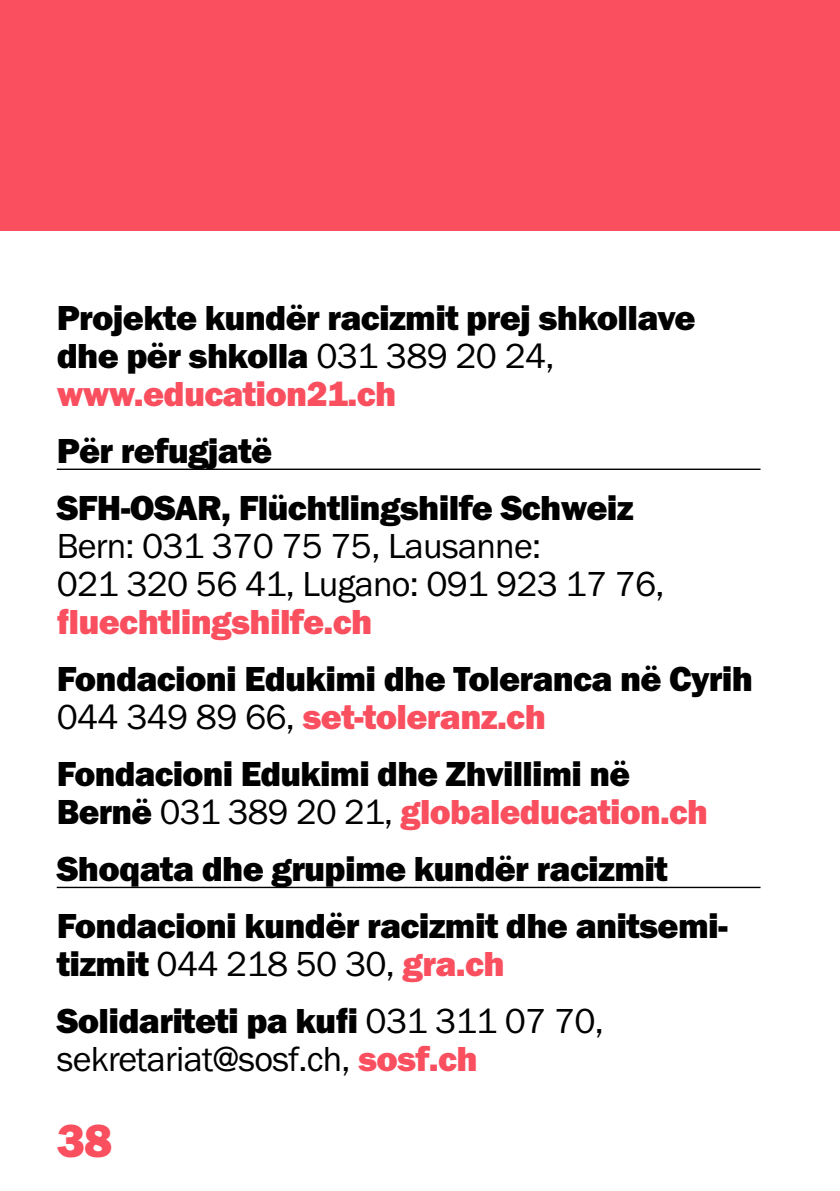
<style>
.page{position:relative;width:840px;height:1191px;background:#fff}
.page>*{position:absolute;margin:0;border:0;box-sizing:border-box;transform-origin:0 0}
.t1{font:48px "Franklin Got URWT Hea";color:#f94f5e}
.t2{font:36px/38px "Franklin Got URWT Hea";letter-spacing:-.02em;color:#000}
.t3{font:36px/38px "Franklin Got URWT Boo";letter-spacing:-.02em;color:#000}
.t4{font:36px "Franklin Got URWT Hea";letter-spacing:-.02em;color:#f94f5e}
.s1{font-family:"Franklin Got URWT Boo"}
.s2{color:#f94f5e}
.s3{font-family:"Franklin Got URWT Hea"}
.s4{font-family:"Franklin Got URWT Hea";color:#f94f5e}
</style>
<div class="page">
<div style="left:0;top:0;width:839px;height:230px;background:#f94f5e"></div>
<hr style="left:57px;top:468px;width:703px;height:2px;background:#000">
<hr style="left:57px;top:886px;width:703px;height:2px;background:#000">
<p class="t2" style="left:57px;top:299px;width:640px">Projekte kundër racizmit prej shkollave dhe për shkolla <span class="s1">031 389 20 24, </span><span class="s2">www.education21.ch</span></p>
<p class="t2" style="left:57px;top:422px;width:578px;line-height:56.8px">Për refugjatë<br>SFH-OSAR, Flüchtlingshilfe Schweiz</p>
<p class="t3" style="left:57px;top:527px;width:609px">Bern: 031 370 75 75, Lausanne:<br>021 320 56 41, Lugano: 091 923 17 76,</p>
<p class="t4" style="left:57px;top:601px;width:317px">fluechtlingshilfe.ch</p>
<p class="t2" style="left:57px;top:660px;width:697px">Fondacioni Edukimi dhe Toleranca në Cyrih<br><span class="s1">044 349 89 66,</span> <span class="s2">set-toleranz.ch</span></p>
<p class="t2" style="left:57px;top:755px;width:652px">Fondacioni Edukimi dhe Zhvillimi në<br>Bernë <span class="s1">031 389 20 21,</span> <span class="s2">globaleducation.ch</span></p>
<p class="t2" style="left:57px;top:840px;width:672px;line-height:56.8px">Shoqata dhe grupime kundër racizmit<br>Fondacioni kundër racizmit dhe anitsemi-</p>
<p class="t3" style="left:57px;top:945px;width:449px"><span class="s3">tizmit</span> 044 218 50 30, <span class="s4">gra.ch</span></p>
<p class="t2" style="left:57px;top:1002px;width:548px">Solidariteti pa kufi <span class="s1">031 311 07 70,</span></p>
<p class="t3" style="left:57px;top:1040px;width:422px">sekretariat@sosf.ch, <span class="s4">sosf.ch</span></p>
<h1 class="t1" style="left:57px;top:1112px;width:57px">38</h1>
</div>
